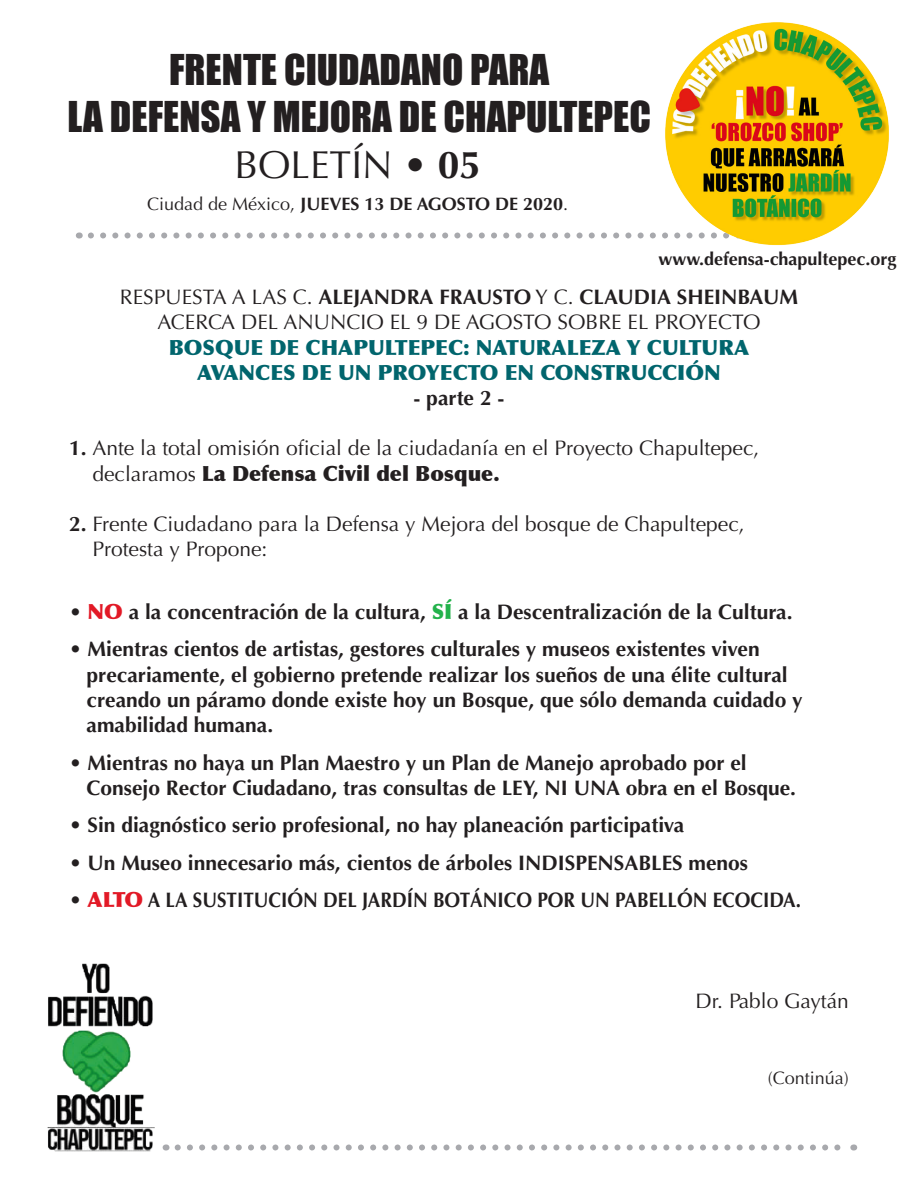
<style>
.page{position:relative;width:918px;height:1188px;background:#fff}
.page>*{position:absolute;margin:0;border:0;box-sizing:border-box;transform-origin:0 0}
.t1{font:39px/46.8px "Impact";color:#231f20;text-align:center}
.t2{font:39px "Optima";color:#231f20}
.t3{font:700 21px/25.2px "Optima";color:#231f20}
.t4{font:21px/25.2px "Optima";color:#231f20}
.t5{font:900 21px/25.2px "Optima";color:#01656d;text-align:center}
.t6{font:700 18px "Optima";color:#231f20}
.t7{font:18px "Optima";color:#231f20}
.s1{font-weight:700}
.s2{font-weight:400}
.s3{font-weight:900}
.s4{font-weight:900;color:#e21926}
.s5{font-weight:900;color:#23b24b}
</style>
<div class="page">
<svg style="left:91px;top:232px;width:565px;height:6px"></svg>
<img style="left:662px;top:22px;width:227px;height:224px">
<img style="left:47px;top:963px;width:116px;height:189px">
<svg style="left:178px;top:1144px;width:663px;height:6px"></svg>
<h1 class="t1" style="left:68px;top:45px;width:585px">FRENTE CIUDADANO PARA<br>LA DEFENSA Y MEJORA DE CHAPULTEPEC</h1>
<h1 class="t2" style="left:234px;top:143px;width:248px">BOLETÍN • <span class="s1">05</span></h1>
<p class="t6" style="left:147px;top:193px;width:423px"><span class="s2">Ciudad de México,</span> JUEVES 13 DE AGOSTO DE 2020<span class="s2">.</span></p>
<p class="t6" style="left:659px;top:248px;width:240px">www.defensa-chapultepec.org</p>
<p class="t4" style="left:120px;top:285px;width:680px;text-align:center">RESPUESTA A LAS C. <span class="s1">ALEJANDRA FRAUSTO</span> Y C. <span class="s1">CLAUDIA SHEINBAUM<br></span>ACERCA DEL ANUNCIO EL 9 DE AGOSTO SOBRE EL PROYECTO</p>
<p class="t5" style="left:169px;top:335px;width:582px">BOSQUE DE CHAPULTEPEC: NATURALEZA Y CULTURA<br>AVANCES DE UN PROYECTO EN CONSTRUCCIÓN</p>
<p class="t3" style="left:413px;top:386px;width:93px">- parte 2 -</p>
<p class="t4" style="left:92px;top:436px;width:669px;text-indent:-23px"><span class="s1">1.</span> Ante la total omisión oficial de la ciudadanía en el Proyecto Chapultepec, declaramos <span class="s3">La Defensa Civil del Bosque.</span></p>
<p class="t4" style="left:92px;top:512px;width:654px;text-indent:-23px"><span class="s1">2.</span> Frente Ciudadano para la Defensa y Mejora del bosque de Chapultepec,<br>Protesta y Propone:</p>
<p class="t3" style="left:69px;top:599px;width:725px">• <span class="s4">NO</span> a la concentración de la cultura, <span class="s5">SÍ</span> a la Descentralización de la Cultura.</p>
<p class="t3" style="left:87px;top:637px;width:718px;text-indent:-18px">• Mientras cientos de artistas, gestores culturales y museos existentes viven precariamente, el gobierno pretende realizar los sueños de una élite cultural creando un páramo donde existe hoy un Bosque, que sólo demanda cuidado y amabilidad humana.</p>
<p class="t3" style="left:87px;top:750px;width:711px;text-indent:-18px">• Mientras no haya un Plan Maestro y un Plan de Manejo aprobado por el<br>Consejo Rector Ciudadano, tras consultas de LEY, NI UNA obra en el Bosque.</p>
<p class="t3" style="left:69px;top:813px;width:617px">• Sin diagnóstico serio profesional, no hay planeación participativa</p>
<p class="t3" style="left:69px;top:850px;width:681px">• Un Museo innecesario más, cientos de árboles INDISPENSABLES menos</p>
<p class="t3" style="left:69px;top:888px;width:734px">• <span class="s4">ALTO</span> A LA SUSTITUCIÓN DEL JARDÍN BOTÁNICO POR UN PABELLÓN ECOCIDA.</p>
<p class="t4" style="left:696px;top:989px;width:155px">Dr. Pablo Gaytán</p>
<p class="t7" style="left:768px;top:1067px;width:83px">(Continúa)</p>
</div>
